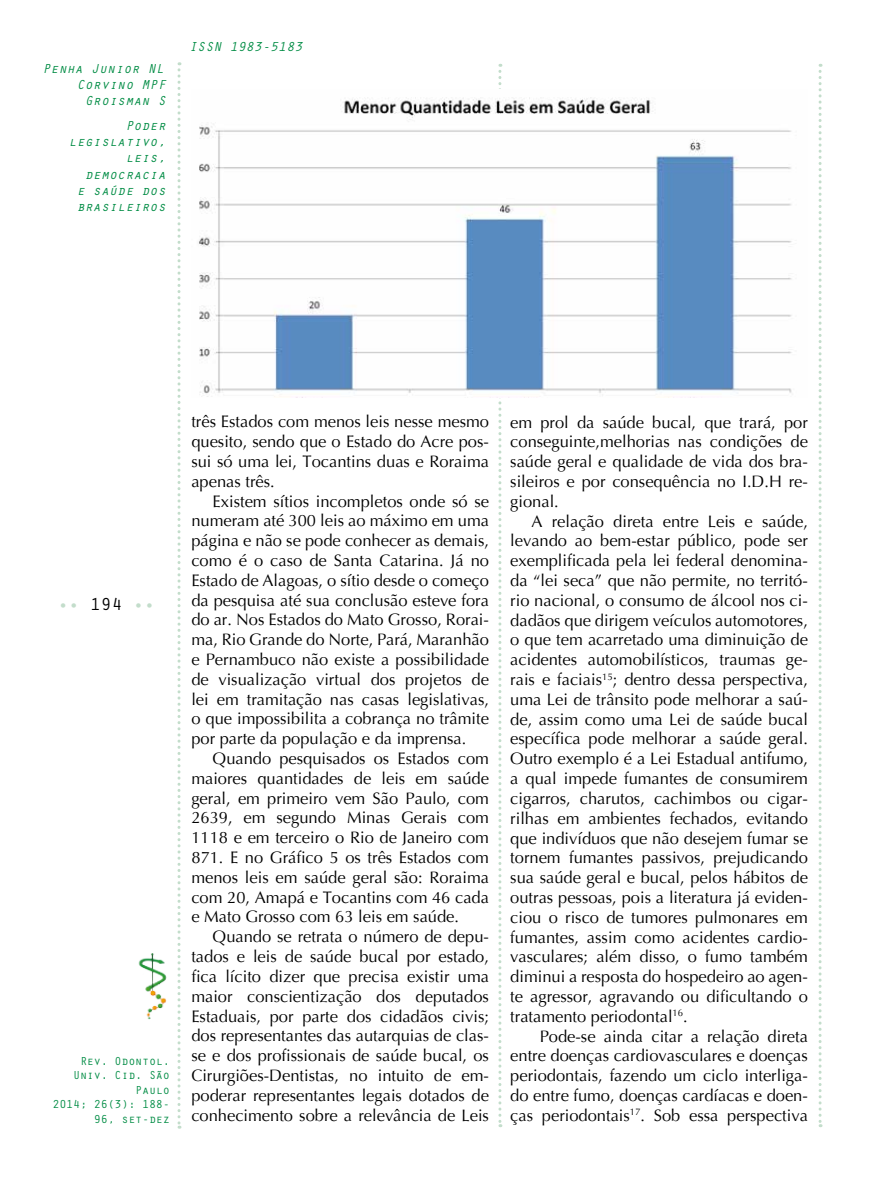
<style>
.page{position:relative;width:893px;height:1191px;background:#fff}
.page>*{position:absolute;margin:0;border:0;box-sizing:border-box;transform-origin:0 0}
.t1{font:18px "Orator Std";color:#c3ddcb}
.t2{font:16.5px/19.8px "Optima";color:#000;text-align:justify}
.t3{font:italic 13.5px/16.2px "Orator Std";color:#008c44;text-align:right}
.t4{font:12px/14.4px "Orator Std";letter-spacing:-.025em;color:#008c44;text-align:right}
.s1{color:#000}
</style>
<div class="page">
<svg style="left:178px;top:62px;width:3px;height:1066px"></svg>
<svg style="left:498px;top:64px;width:3px;height:1063px"></svg>
<svg style="left:819px;top:64px;width:3px;height:1063px"></svg>
<img style="left:138px;top:953px;width:28px;height:66px">
<img style="left:199px;top:89px;width:593px;height:309px">
<p class="t3" style="left:43px;top:60px;width:125px">Penha Junior NL<br>Corvino MPF<br>Groisman S</p>
<p class="t3" style="left:69px;top:117px;width:99px">Poder legislativo, leis, democracia<br>e saúde dos brasileiros</p>
<p class="t3" style="left:189px;top:38px;width:115px">ISSN 1983-5183</p>
<p class="t1" style="left:58px;top:591px;width:99px">•• <span class="s1">194</span> ••</p>
<p class="t4" style="left:52px;top:1053px;width:119px">Rev. Odontol.<br>Univ. Cid. São<br>Paulo<br>2014; 26(3): 188-<br>96, set-dez</p>
<p class="t2" style="left:191px;top:412px;width:299px">três Estados com menos leis nesse mesmo quesito, sendo que o Estado do Acre pos&shy;sui só uma lei, Tocantins duas e Roraima apenas três.</p>
<p class="t2" style="left:191px;top:491px;width:299px;text-indent:21px">Existem sítios incompletos onde só se numeram até 300 leis ao máximo em uma página e não se pode conhecer as demais, como é o caso de Santa Catarina. Já no Estado de Alagoas, o sítio desde o começo da pesquisa até sua conclusão esteve fora do ar. Nos Estados do Mato Grosso, Rorai&shy;ma, Rio Grande do Norte, Pará, Maranhão e Pernambuco não existe a possibilidade de visualização virtual dos projetos de lei em tramitação nas casas legislativas, o que impossibilita a cobrança no trâmite por parte da população e da imprensa.</p>
<p class="t2" style="left:191px;top:749px;width:299px;text-indent:21px">Quando pesquisados os Estados com maiores quantidades de leis em saúde geral, em primeiro vem São Paulo, com 2639, em segundo Minas Gerais com 1118 e em terceiro o Rio de Janeiro com 871. E no Gráfico 5 os três Estados com menos leis em saúde geral são: Roraima com 20, Amapá e Tocantins com 46 cada e Mato Grosso com 63 leis em saúde.</p>
<p class="t2" style="left:191px;top:927px;width:299px;text-indent:21px">Quando se retrata o número de depu&shy;tados e leis de saúde bucal por estado, fica lícito dizer que precisa existir uma maior conscientização dos deputados Estaduais, por parte dos cidadãos civis; dos representantes das autarquias de clas&shy;se e dos profissionais de saúde bucal, os Cirurgiões-Dentistas, no intuito de em&shy;poderar representantes legais dotados de conhecimento sobre a relevância de Leis</p>
<p class="t2" style="left:510px;top:412px;width:299px">em prol da saúde bucal, que trará, por conseguinte,melhorias nas condições de saúde geral e qualidade de vida dos bra&shy;sileiros e por consequência no I.D.H re&shy;gional.</p>
<p class="t2" style="left:510px;top:511px;width:299px;text-indent:21px">A relação direta entre Leis e saúde, levando ao bem-estar público, pode ser exemplificada pela lei federal denomina&shy;da “lei seca” que não permite, no territó&shy;rio nacional, o consumo de álcool nos ci&shy;dadãos que dirigem veículos automotores, o que tem acarretado uma diminuição de acidentes automobilísticos, traumas ge&shy;rais e faciais<sup>15</sup>; dentro dessa perspectiva, uma Lei de trânsito pode melhorar a saú&shy;de, assim como uma Lei de saúde bucal específica pode melhorar a saúde geral.<br>Outro exemplo é a Lei Estadual antifumo, a qual impede fumantes de consumirem cigarros, charutos, cachimbos ou cigar&shy;rilhas em ambientes fechados, evitando que indivíduos que não desejem fumar se tornem fumantes passivos, prejudicando sua saúde geral e bucal, pelos hábitos de outras pessoas, pois a literatura já eviden&shy;ciou o risco de tumores pulmonares em fumantes, assim como acidentes cardio&shy;vasculares; além disso, o fumo também diminui a resposta do hospedeiro ao agen&shy;te agressor, agravando ou dificultando o tratamento periodontal<sup>16</sup>.</p>
<p class="t2" style="left:510px;top:1026px;width:299px;text-indent:29px">Pode-se ainda citar a relação direta entre doenças cardiovasculares e doenças periodontais, fazendo um ciclo interliga&shy;do entre fumo, doenças cardíacas e doen&shy;ças periodontais<sup>17</sup>. Sob essa perspectiva</p>
</div>
